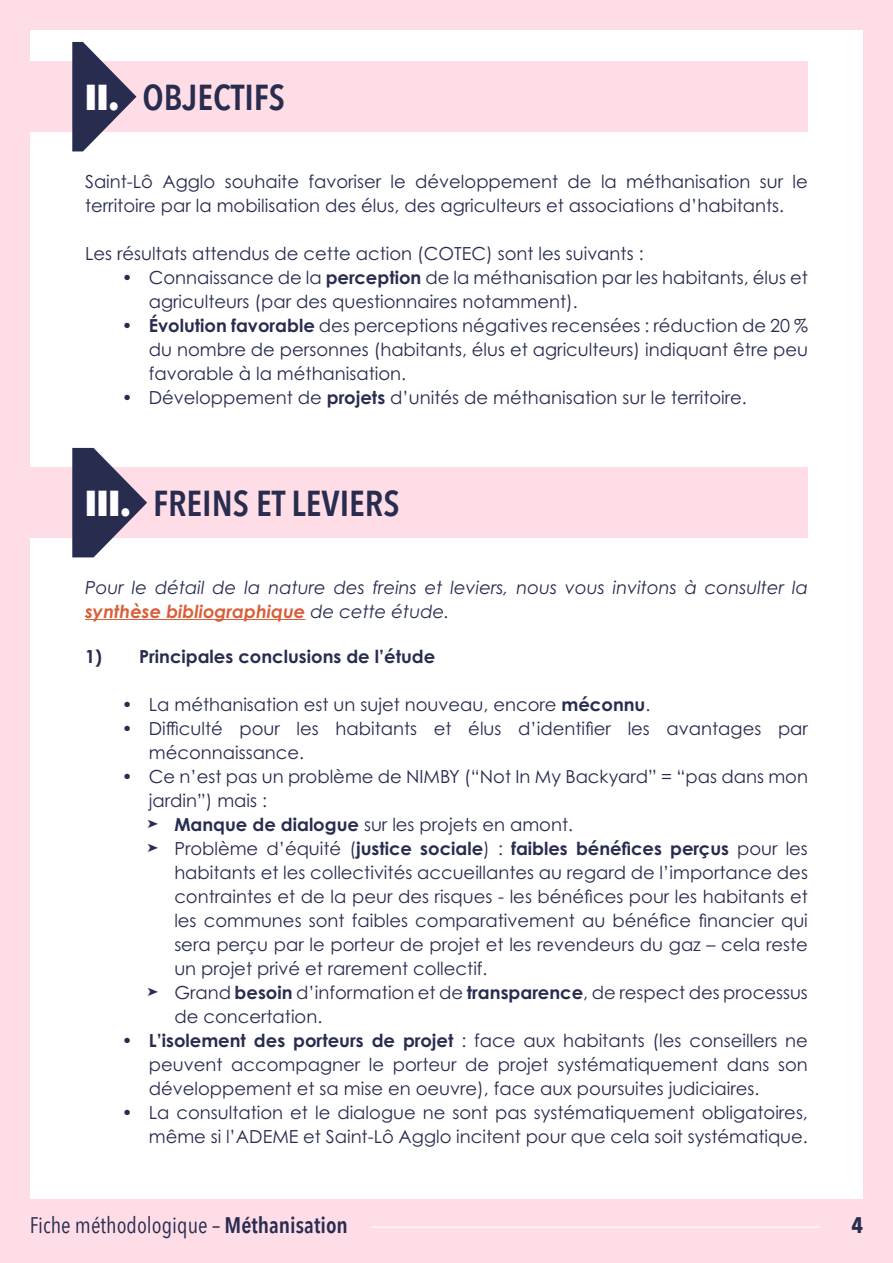
<style>
.page{position:relative;width:893px;height:1263px;background:#fff}
.page>*{position:absolute;margin:0;border:0;box-sizing:border-box;transform-origin:0 0}
.Titre_1{font:600 36px "Avenir Next Condensed";color:#282c4f}
.t1{font:800 36px "Avenir Next Condensed";color:#fff}
.t2{font:22.5px "Avenir Next Condensed";color:#282c4f}
.t3{font:700 22.5px "Avenir Next Condensed";color:#282c4f}
.t4{font:18px/24px "Century Gothic Pro";color:#282c4f}
.t5{font:italic 18px/24px "Century Gothic Pro";color:#282c4f}
.Titre_2{font:700 18px "Century Gothic Pro";color:#282c4f}
.s1{font-weight:700}
.s2{font-weight:700;color:#d95e38}
.s3{font-weight:600}
</style>
<div class="page">
<div style="left:0;top:0;width:30px;height:1263px;background:#ffdde7"></div>
<div style="left:863px;top:0;width:30px;height:1263px;background:#ffdde7"></div>
<div style="left:0;top:0;width:893px;height:30px;background:#ffdde7"></div>
<div style="left:0;top:1199px;width:893px;height:64px;background:#ffdde7"></div>
<hr style="left:371px;top:1226px;width:449px;height:2px;background:#fff">
<div style="left:0;top:61px;width:808px;height:71px;background:#ffdde7"></div>
<svg style="left:72px;top:42px;width:64px;height:109px"></svg>
<div style="left:0;top:467px;width:808px;height:71px;background:#ffdde7"></div>
<svg style="left:72px;top:448px;width:75px;height:109px"></svg>
<hr style="left:85px;top:619px;width:220px;height:1px;background:#d95e38">
<p class="t1" style="left:85px;top:75px;width:36px">II.</p>
<p class="Titre_1" style="left:142px;top:67px;width:144px">OBJECTIFS</p>
<p class="t4" style="left:85px;top:169px;width:724px">Saint-Lô Agglo souhaite favoriser le développement de la méthanisation sur le territoire par la mobilisation des élus, des agriculteurs et associations d’habitants.</p>
<p class="t4" style="left:85px;top:241px;width:560px">Les résultats attendus de cette action (COTEC) sont les suivants :</p>
<p class="t4" style="left:149px;top:265px;width:661px;text-indent:-27px">• Connaissance de la <span class="s1">perception</span> de la méthanisation par les habitants, élus et agriculteurs (par des questionnaires notamment).</p>
<p class="t4" style="left:149px;top:313px;width:661px;text-align:justify;text-indent:-27px"><span class="s1">• Évolution favorable</span> des perceptions négatives recensées : réduction de 20 % du nombre de personnes (habitants, élus et agriculteurs) indiquant être peu favorable à la méthanisation.</p>
<p class="t4" style="left:122px;top:385px;width:627px">• Développement de <span class="s1">projets</span> d’unités de méthanisation sur le territoire.</p>
<p class="t1" style="left:85px;top:481px;width:47px">III.</p>
<p class="Titre_1" style="left:153px;top:473px;width:248px">FREINS ET LEVIERS</p>
<p class="t5" style="left:85px;top:575px;width:724px">Pour le détail de la nature des freins et leviers, nous vous invitons à consulter la <span class="s2">synthèse bibliographique</span> de cette étude.</p>
<p class="Titre_2" style="left:85px;top:645px;width:352px">1) Principales conclusions de l’étude</p>
<p class="t4" style="left:122px;top:692px;width:530px">• La méthanisation est un sujet nouveau, encore <span class="s1">méconnu</span>.</p>
<p class="t4" style="left:149px;top:716px;width:661px;text-indent:-27px">• Difficulté pour les habitants et élus d’identifier les avantages par méconnaissance.</p>
<p class="t4" style="left:149px;top:764px;width:661px;text-indent:-27px">• Ce n’est pas un problème de NIMBY (“Not In My Backyard” = “pas dans mon jardin”) mais :</p>
<p class="t4" style="left:147px;top:812px;width:427px">➤ <span class="s1">Manque de dialogue</span> sur les projets en amont.</p>
<p class="t4" style="left:174px;top:836px;width:635px;text-align:justify;text-indent:-27px">➤ Problème d’équité (<span class="s1">justice sociale</span>) : <span class="s1">faibles bénéfices perçus</span> pour les habitants et les collectivités accueillantes au regard de l’importance des contraintes et de la peur des risques - les bénéfices pour les habitants et les communes sont faibles comparativement au bénéfice financier qui sera perçu par le porteur de projet et les revendeurs du gaz – cela reste un projet privé et rarement collectif.</p>
<p class="t4" style="left:174px;top:980px;width:635px;text-indent:-27px">➤ Grand <span class="s1">besoin</span> d’information et de <span class="s1">transparence</span>, de respect des processus de concertation.</p>
<p class="t4" style="left:149px;top:1028px;width:661px;text-align:justify;text-indent:-27px"><span class="s1">• L’isolement des porteurs de projet</span> : face aux habitants (les conseillers ne peuvent accompagner le porteur de projet systématiquement dans son développement et sa mise en oeuvre), face aux poursuites judiciaires.</p>
<p class="t4" style="left:122px;top:1100px;width:688px;text-align:right">• La consultation et le dialogue ne sont pas systématiquement obligatoires, même si l’ADEME et Saint-Lô Agglo incitent pour que cela soit systématique.</p>
<p class="t2" style="left:30px;top:1206px;width:320px">Fiche méthodologique – <span class="s3">Méthanisation</span></p>
<p class="t3" style="left:851px;top:1211px;width:13px">4</p>
</div>
